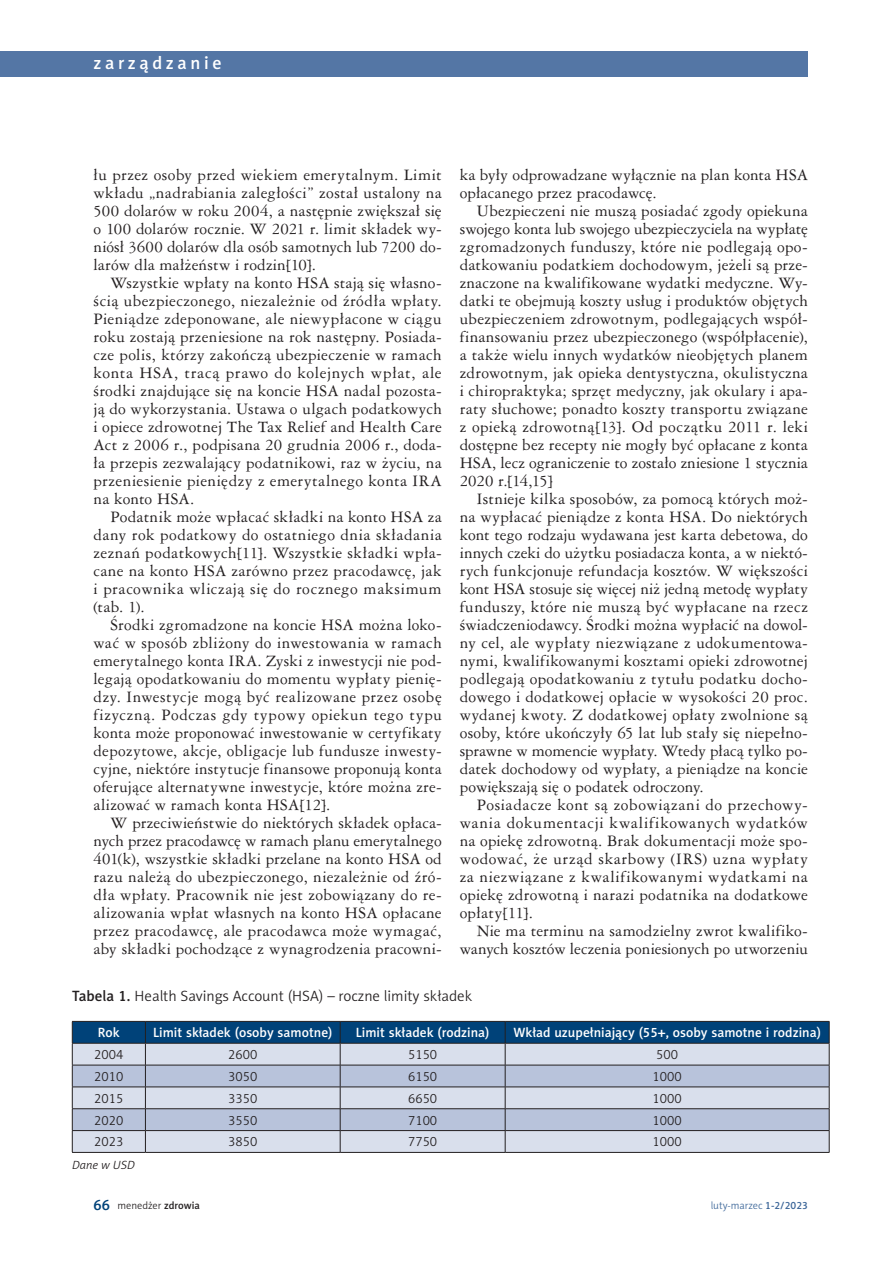
<style>
.page{position:relative;width:893px;height:1263px;background:#fff}
.page>*{position:absolute;margin:0;border:0;box-sizing:border-box;transform-origin:0 0}
.Belka_lewa{font:18px "Naomi Sans EFN Medium";letter-spacing:.2em;color:#fff}
.tekst{font:15px/18px "Ameri Garmnd PL";letter-spacing:.015em;color:#231f20;text-align:justify}
.podpis_tabela_rycina{font:15px "Naomi Sans EFN Light";color:#231f20}
.tabela_rycina_tekst{font:13.5px "Naomi Sans EFN Medium";color:#fff}
.tabela_rycina_tekst-2{font:13.5px "Naomi Sans EFN Light";color:#231f20}
.opis_tabeli{font:italic 12px "Naomi Sans EFN Light";color:#231f20}
.t1{font:10.5px "Naomi Sans EFN Light";color:#3d6799}
.t2{font:10.5px "Naomi Sans EFN Light";color:#231f20}
.s1{font-family:"Naomi Sans EFN Medium"}
.s2{font-family:"Naomi Sans EFN Medium";font-size:15px;color:#004279}
</style>
<div class="page">
<div style="left:0;top:51px;width:808px;height:26px;background:#5476a5"></div>
<svg style="left:72px;top:1021px;width:758px;height:131px;background:#a2b3c9"></svg>
<hr style="left:72px;top:1152px;width:73px;height:1px;background:#231f20">
<hr style="left:145px;top:1152px;width:195px;height:1px;background:#231f20">
<hr style="left:340px;top:1152px;width:165px;height:1px;background:#231f20">
<hr style="left:505px;top:1152px;width:324px;height:1px;background:#231f20">
<p class="Belka_lewa" style="left:94px;top:52px;width:129px">zarządzanie</p>
<p class="tekst" style="left:460px;top:165px;width:350px">ka były odprowadzane wyłącznie na plan konta HSA opłacanego przez pracodawcę.</p>
<p class="tekst" style="left:460px;top:201px;width:350px;text-indent:17px">Ubezpieczeni nie muszą posiadać zgody opiekuna swojego konta lub swojego ubezpieczyciela na wypłatę zgromadzonych funduszy, które nie podlegają opo&shy;datkowaniu podatkiem dochodowym, jeżeli są prze&shy;znaczone na kwalifikowane wydatki medyczne. Wy&shy;datki te obejmują koszty usług i produktów objętych ubezpieczeniem zdrowotnym, podlegających współ&shy;finansowaniu przez ubezpieczonego (współpłacenie), a także wielu innych wydatków nieobjętych planem zdrowotnym, jak opieka dentystyczna, okulistyczna i chiropraktyka; sprzęt medyczny, jak okulary i apa&shy;raty słuchowe; ponadto koszty transportu związane z opieką zdrowotną[13]. Od początku 2011 r. leki dostępne bez recepty nie mogły być opłacane z konta HSA, lecz ograniczenie to zostało zniesione 1 stycznia 2020 r.[14,15]</p>
<p class="tekst" style="left:460px;top:489px;width:350px;text-indent:17px">Istnieje kilka sposobów, za pomocą których moż&shy;na wypłacać pieniądze z konta HSA. Do niektórych kont tego rodzaju wydawana jest karta debetowa, do innych czeki do użytku posiadacza konta, a w niektó&shy;rych funkcjonuje refundacja kosztów. W większości kont HSA stosuje się więcej niż jedną metodę wypłaty funduszy, które nie muszą być wypłacane na rzecz świadczeniodawcy. Środki można wypłacić na dowol&shy;ny cel, ale wypłaty niezwiązane z udokumentowa&shy;nymi, kwalifikowanymi kosztami opieki zdrowotnej podlegają opodatkowaniu z tytułu podatku docho&shy;dowego i dodatkowej opłacie w wysokości 20 proc. wydanej kwoty. Z dodatkowej opłaty zwolnione są osoby, które ukończyły 65 lat lub stały się niepełno&shy;sprawne w momencie wypłaty. Wtedy płacą tylko po&shy;datek dochodowy od wypłaty, a pieniądze na koncie powiększają się o podatek odroczony.</p>
<p class="tekst" style="left:460px;top:795px;width:350px;text-indent:17px">Posiadacze kont są zobowiązani do przechowy&shy;wania dokumentacji kwalifikowanych wydatków na opiekę zdrowotną. Brak dokumentacji może spo&shy;wodować, że urząd skarbowy (IRS) uzna wypłaty za niezwiązane z kwalifikowanymi wydatkami na opiekę zdrowotną i narazi podatnika na dodatkowe opłaty[11].</p>
<p class="tekst" style="left:460px;top:921px;width:350px;text-align:right">Nie ma terminu na samodzielny zwrot kwalifiko&shy;wanych kosztów leczenia poniesionych po utworzeniu</p>
<p class="podpis_tabela_rycina" style="left:72px;top:987px;width:401px"><span class="s1">Tabela 1.</span> Health Savings Account (HSA) – roczne limity składek</p>
<p class="tabela_rycina_tekst" style="left:98px;top:1025px;width:23px">Rok</p>
<p class="tabela_rycina_tekst" style="left:153px;top:1025px;width:181px">Limit składek (osoby samotne)</p>
<p class="tabela_rycina_tekst" style="left:356px;top:1025px;width:135px">Limit składek (rodzina)</p>
<p class="tabela_rycina_tekst" style="left:513px;top:1025px;width:309px">Wkład uzupełniający (55+, osoby samotne i rodzina)</p>
<p class="tabela_rycina_tekst-2" style="left:94px;top:1047px;width:31px">2004</p>
<p class="tabela_rycina_tekst-2" style="left:228px;top:1047px;width:31px">2600</p>
<p class="tabela_rycina_tekst-2" style="left:408px;top:1047px;width:31px">5150</p>
<p class="tabela_rycina_tekst-2" style="left:656px;top:1047px;width:23px">500</p>
<p class="tabela_rycina_tekst-2" style="left:94px;top:1069px;width:31px">2010</p>
<p class="tabela_rycina_tekst-2" style="left:228px;top:1069px;width:31px">3050</p>
<p class="tabela_rycina_tekst-2" style="left:408px;top:1069px;width:31px">6150</p>
<p class="tabela_rycina_tekst-2" style="left:653px;top:1069px;width:31px">1000</p>
<p class="tabela_rycina_tekst-2" style="left:94px;top:1090px;width:31px">2015</p>
<p class="tabela_rycina_tekst-2" style="left:228px;top:1090px;width:31px">3350</p>
<p class="tabela_rycina_tekst-2" style="left:408px;top:1090px;width:31px">6650</p>
<p class="tabela_rycina_tekst-2" style="left:653px;top:1090px;width:31px">1000</p>
<p class="tabela_rycina_tekst-2" style="left:94px;top:1112px;width:31px">2020</p>
<p class="tabela_rycina_tekst-2" style="left:228px;top:1112px;width:31px">3550</p>
<p class="tabela_rycina_tekst-2" style="left:408px;top:1112px;width:31px">7100</p>
<p class="tabela_rycina_tekst-2" style="left:653px;top:1112px;width:31px">1000</p>
<p class="tabela_rycina_tekst-2" style="left:94px;top:1134px;width:31px">2023</p>
<p class="tabela_rycina_tekst-2" style="left:228px;top:1134px;width:31px">3850</p>
<p class="tabela_rycina_tekst-2" style="left:408px;top:1134px;width:31px">7750</p>
<p class="tabela_rycina_tekst-2" style="left:653px;top:1134px;width:31px">1000</p>
<p class="opis_tabeli" style="left:72px;top:1159px;width:64px">Dane w USD</p>
<p class="tekst" style="left:94px;top:165px;width:350px">łu przez osoby przed wiekiem emerytalnym. Limit wkładu „nadrabiania zaległości” został ustalony na 500 dolarów w roku 2004, a następnie zwiększał się o 100 dolarów rocznie. W 2021 r. limit składek wy&shy;niósł 3600 dolarów dla osób samotnych lub 7200 do&shy;larów dla małżeństw i rodzin[10].</p>
<p class="tekst" style="left:94px;top:273px;width:350px;text-indent:17px">Wszystkie wpłaty na konto HSA stają się własno&shy;ścią ubezpieczonego, niezależnie od źródła wpłaty.<br>Pieniądze zdeponowane, ale niewypłacone w ciągu roku zostają przeniesione na rok następny. Posiada&shy;cze polis, którzy zakończą ubezpieczenie w ramach konta HSA, tracą prawo do kolejnych wpłat, ale środki znajdujące się na koncie HSA nadal pozosta&shy;ją do wykorzystania. Ustawa o ulgach podatkowych i opiece zdrowotnej The Tax Relief and Health Care Act z 2006 r., podpisana 20 grudnia 2006 r., doda&shy;ła przepis zezwalający podatnikowi, raz w życiu, na przeniesienie pieniędzy z emerytalnego konta IRA na konto HSA.</p>
<p class="tekst" style="left:94px;top:507px;width:350px;text-indent:17px">Podatnik może wpłacać składki na konto HSA za dany rok podatkowy do ostatniego dnia składania zeznań podatkowych[11]. Wszystkie składki wpła&shy;cane na konto HSA zarówno przez pracodawcę, jak i pracownika wliczają się do rocznego maksimum (tab. 1).</p>
<p class="tekst" style="left:94px;top:615px;width:350px;text-indent:17px">Środki zgromadzone na koncie HSA można loko&shy;wać w sposób zbliżony do inwestowania w ramach emerytalnego konta IRA. Zyski z inwestycji nie pod&shy;legają opodatkowaniu do momentu wypłaty pienię&shy;dzy. Inwestycje mogą być realizowane przez osobę fizyczną. Podczas gdy typowy opiekun tego typu konta może proponować inwestowanie w certyfikaty depozytowe, akcje, obligacje lub fundusze inwesty&shy;cyjne, niektóre instytucje finansowe proponują konta oferujące alternatywne inwestycje, które można zre&shy;alizować w ramach konta HSA[12].</p>
<p class="tekst" style="left:94px;top:813px;width:350px;text-indent:17px">W przeciwieństwie do niektórych składek opłaca&shy;nych przez pracodawcę w ramach planu emerytalnego 401(k), wszystkie składki przelane na konto HSA od razu należą do ubezpieczonego, niezależnie od źró&shy;dła wpłaty. Pracownik nie jest zobowiązany do re&shy;alizowania wpłat własnych na konto HSA opłacane przez pracodawcę, ale pracodawca może wymagać, aby składki pochodzące z wynagrodzenia pracowni-</p>
<p class="t2" style="left:94px;top:1199px;width:108px"><span class="s2">66</span> menedżer <span class="s1">zdrowia</span></p>
<p class="t1" style="left:711px;top:1199px;width:99px">luty-marzec <span class="s1">1-2/2023</span></p>
</div>
